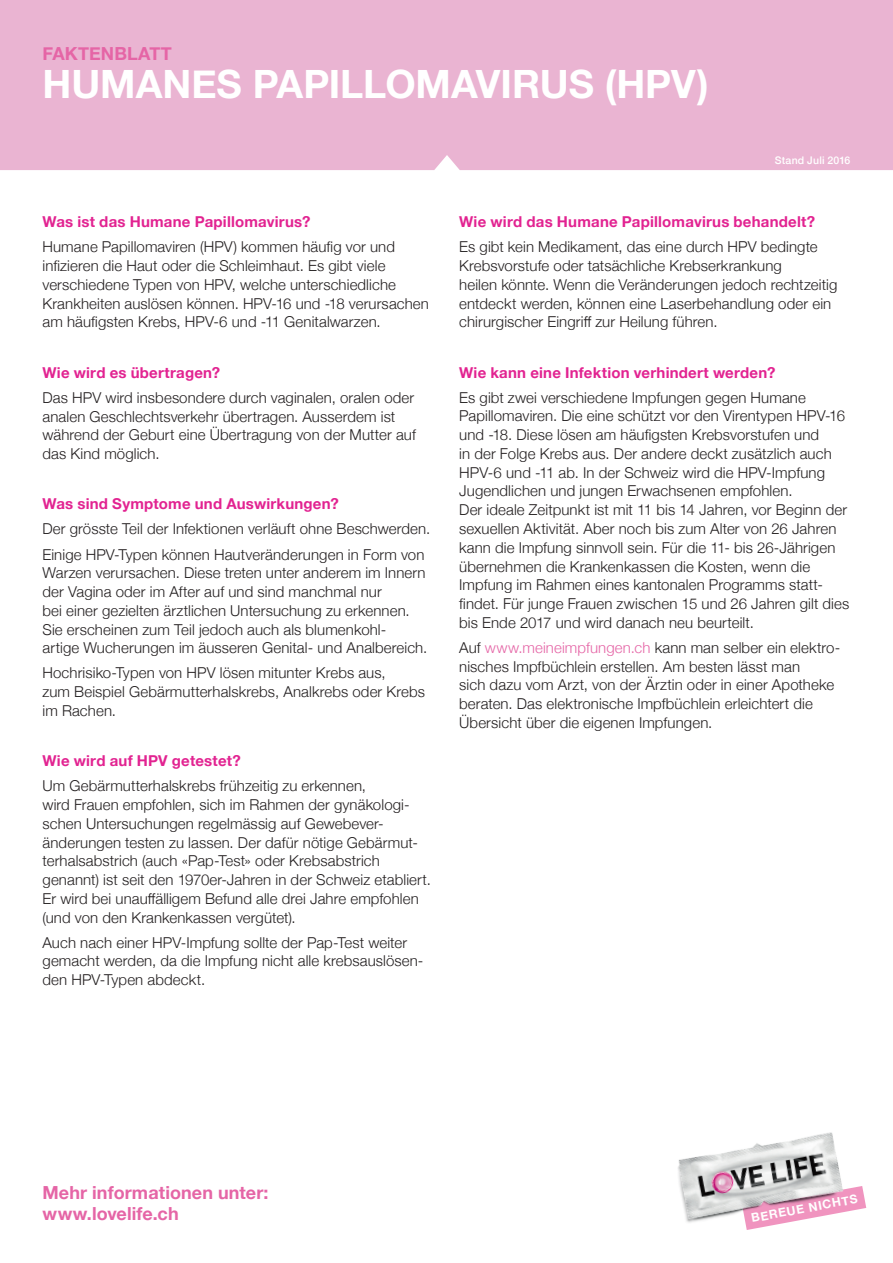
<style>
.page{position:relative;width:893px;height:1263px;background:#fff}
.page>*{position:absolute;margin:0;border:0;box-sizing:border-box;transform-origin:0 0}
.t1{font:700 39px "Helvetica Neue";color:#fff}
.t2{font:700 18px "Helvetica Neue";letter-spacing:.005em;color:#e565a6}
.t3{font:300 15px/18.8px "Helvetica Neue";letter-spacing:.01em;color:#231f20}
.t4{font:700 15px "Helvetica Neue";letter-spacing:.015em;color:#e22391}
.t5{font:700 12.15px "Helvetica Neue";color:#fff}
.t6{font:500 10.5px "Helvetica Neue";letter-spacing:.02em;color:#fff}
.s1{color:#e565a6}
</style>
<div class="page">
<div style="left:0;top:0;width:893px;height:170px;background:#eab4d2"></div>
<svg style="left:860px;top:1186px;width:6px;height:23px"></svg>
<img style="left:678px;top:1132px;width:182px;height:98px">
<p class="t2" style="left:43px;top:40px;width:131px">FAKTENBLATT</p>
<h1 class="t1" style="left:43px;top:53px;width:668px">HUMANES PAPILLOMAVIRUS (HPV)</h1>
<p class="t6" style="left:775px;top:152px;width:77px">Stand Juli 2016</p>
<p class="t4" style="left:43px;top:210px;width:269px">Was ist das Humane Papillomavirus?</p>
<p class="t3" style="left:43px;top:237px;width:388px">Humane Papillomaviren (HPV) kommen häufig vor und infizieren die Haut oder die Schleimhaut. Es gibt viele verschiedene Typen von HPV, welche unterschiedliche Krankheiten auslösen können. HPV-16 und -18 verursachen am häufigsten Krebs, HPV-6 und -11 Genitalwarzen.</p>
<p class="t4" style="left:43px;top:360px;width:179px">Wie wird es übertragen?</p>
<p class="t3" style="left:43px;top:387px;width:375px">Das HPV wird insbesondere durch vaginalen, oralen oder analen Geschlechtsverkehr übertragen. Ausserdem ist während der Geburt eine Übertragung von der Mutter auf das Kind möglich.</p>
<p class="t4" style="left:43px;top:492px;width:298px">Was sind Symptome und Auswirkungen?</p>
<p class="t3" style="left:43px;top:515px;width:389px;line-height:25px">Der grösste Teil der Infektionen verläuft ohne Beschwerden.<br>Einige HPV-Typen können Hautveränderungen in Form von</p>
<p class="t3" style="left:43px;top:562px;width:386px">Warzen verursachen. Diese treten unter anderem im Innern der Vagina oder im After auf und sind manchmal nur<br>bei einer gezielten ärztlichen Untersuchung zu erkennen.<br>Sie erscheinen zum Teil jedoch auch als blumenkohl-<br>artige Wucherungen im äusseren Genital- und Analbereich.</p>
<p class="t3" style="left:43px;top:663px;width:384px">Hochrisiko-Typen von HPV lösen mitunter Krebs aus,<br>zum Beispiel Gebärmutterhalskrebs, Analkrebs oder Krebs im Rachen.</p>
<p class="t4" style="left:43px;top:749px;width:200px">Wie wird auf HPV getestet?</p>
<p class="t3" style="left:43px;top:775px;width:390px">Um Gebärmutterhalskrebs frühzeitig zu erkennen,<br>wird Frauen empfohlen, sich im Rahmen der gynäkologi&shy;schen Untersuchungen regelmässig auf Gewebever&shy;änderungen testen zu lassen. Der dafür nötige Gebärmut&shy;terhalsabstrich (auch «Pap-Test» oder Krebsabstrich genannt) ist seit den 1970er-Jahren in der Schweiz etabliert.<br>Er wird bei unauffälligem Befund alle drei Jahre empfohlen (und von den Krankenkassen vergütet).</p>
<p class="t3" style="left:43px;top:932px;width:382px">Auch nach einer HPV-Impfung sollte der Pap-Test weiter gemacht werden, da die Impfung nicht alle krebsauslösen&shy;den HPV-Typen abdeckt.</p>
<p class="t4" style="left:459px;top:210px;width:357px">Wie wird das Humane Papillomavirus behandelt?</p>
<p class="t3" style="left:459px;top:236px;width:380px">Es gibt kein Medikament, das eine durch HPV bedingte Krebsvorstufe oder tatsächliche Krebserkrankung<br>heilen könnte. Wenn die Veränderungen jedoch rechtzeitig entdeckt werden, können eine Laserbehandlung oder ein chirurgischer Eingriff zur Heilung führen.</p>
<p class="t4" style="left:459px;top:360px;width:318px">Wie kann eine Infektion verhindert werden?</p>
<p class="t3" style="left:459px;top:387px;width:392px">Es gibt zwei verschiedene Impfungen gegen Humane Papillomaviren. Die eine schützt vor den Virentypen HPV-16 und -18. Diese lösen am häufigsten Krebsvorstufen und<br>in der Folge Krebs aus. Der andere deckt zusätzlich auch HPV-6 und -11 ab. In der Schweiz wird die HPV-Impfung Jugendlichen und jungen Erwachsenen empfohlen.<br>Der ideale Zeitpunkt ist mit 11 bis 14 Jahren, vor Beginn der sexuellen Aktivität. Aber noch bis zum Alter von 26 Jahren kann die Impfung sinnvoll sein. Für die 11- bis 26-Jährigen übernehmen die Krankenkassen die Kosten, wenn die Impfung im Rahmen eines kantonalen Programms statt&shy;findet. Für junge Frauen zwischen 15 und 26 Jahren gilt dies bis Ende 2017 und wird danach neu beurteilt.</p>
<p class="t3" style="left:459px;top:637px;width:382px">Auf <span class="s1">www.meineimpfungen.ch</span> kann man selber ein elektro&shy;nisches Impfbüchlein erstellen. Am besten lässt man<br>sich dazu vom Arzt, von der Ärztin oder in einer Apotheke beraten. Das elektronische Impfbüchlein erleichtert die Übersicht über die eigenen Impfungen.</p>
<p class="t2" style="left:43px;top:1178px;width:228px">Mehr informationen unter:</p>
<p class="t2" style="left:43px;top:1200px;width:138px">www.lovelife.ch</p>
<p class="t5" style="left:750px;top:1208px;width:109px;rotate:-10deg">BEREUE NICHTS</p>
</div>
